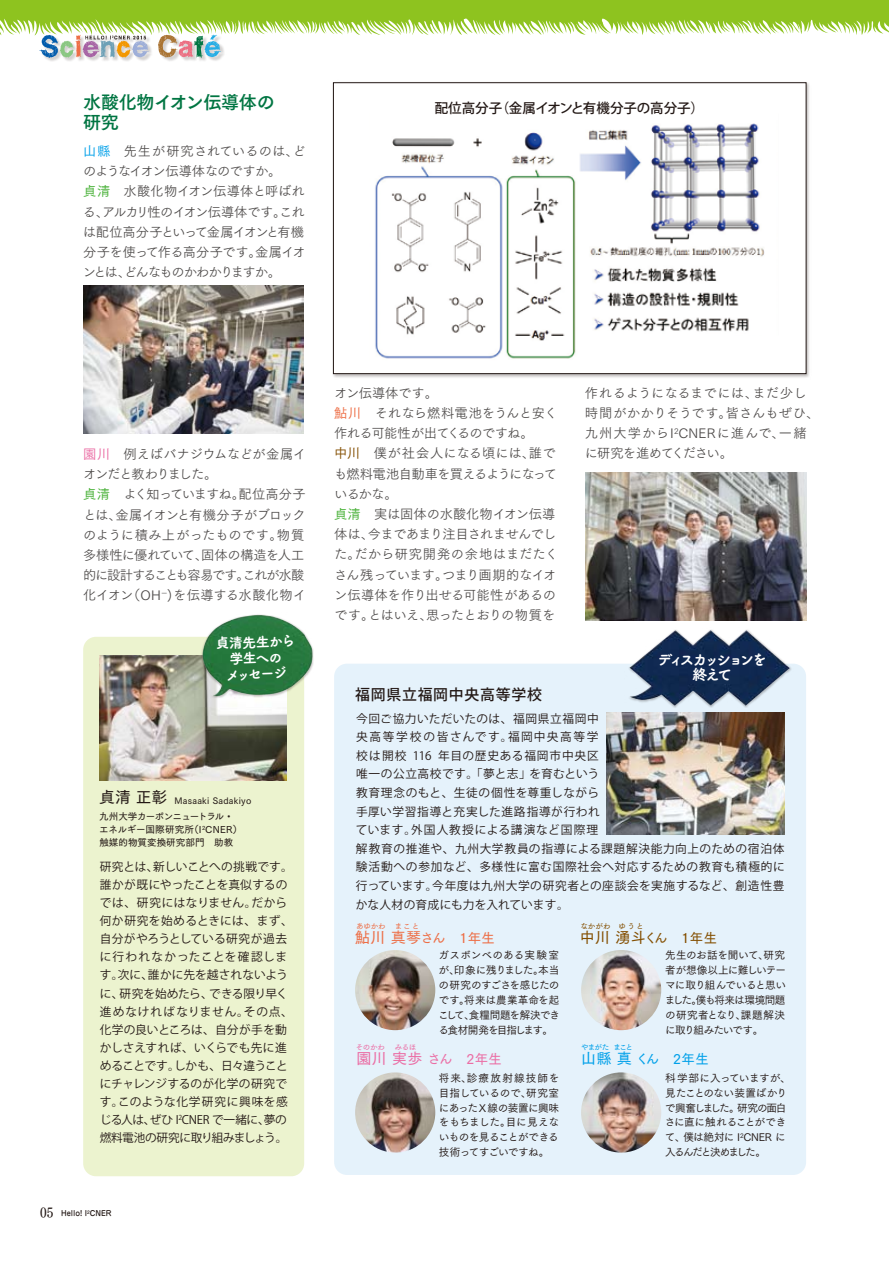
<style>
.page{position:relative;width:889px;height:1261px;background:#fff}
.page>*{position:absolute;margin:0;border:0;box-sizing:border-box;transform-origin:0 0}
.t1{font:18px/20.2px "Tsuku Go Pro B";letter-spacing:-.02em;color:#007542}
.t2{font:15.75px "Tsuku Go Pro D";color:#231815}
.t3{font:500 14.85px "Koz Go Pro";letter-spacing:.05em;color:#231815}
.t4{font:14.85px/15.9px "Tsuku A Rd Gothic Std E";letter-spacing:-.2em;color:#fff;text-align:center}
.t5{font:13.8px/15.9px "Tsuku A Rd Gothic Std E";color:#fff;text-align:center}
.t6{font:500 13.5px "Koz Go Pro";color:#231815}
.t7{font:13.5px "Tsuku Go Pro D";color:#834e00}
.t8{font:13.5px "Tsuku Go Pro D";color:#eb6ea5}
.t9{font:13.5px "Tsuku Go Pro D";color:#ed6e46}
.t10{font:13.5px "Tsuku Go Pro D";color:#00a0e9}
.t11{font:13.35px/20.2px "Tsuku Go Pro R";letter-spacing:-.035em;color:#4c4948}
.t12{font:13.35px/20.2px "Tsuku Go Pro R";letter-spacing:-.065em;color:#4c4948}
.t13{font:13.35px/20.2px "Tsuku Go Pro R";letter-spacing:.01em;color:#4c4948}
.t14{font:11.7px/18.6px "Koz Go Pro";letter-spacing:.035em;color:#231815}
.t15{font:11.7px/18px "Koz Go Pro";letter-spacing:.01em;color:#231815}
.t16{font:10.65px/14.9px "Tsuku Go Pro M";letter-spacing:-.06em;color:#231815;text-align:justify}
.t17{font:9.6px/12.8px "Tsuku Go Pro D";color:#231815}
.t18{font:9px "Tsuku Go Pro D";letter-spacing:.035em;color:#231815}
.t19{font:500 7.5px "Jun 34 Pro";color:#231815}
.t20{font:7.5px "Tsuku Go Pro D";letter-spacing:-.105em;color:#00a0e9}
.t21{font:7.5px "Tsuku Go Pro D";color:#834e00}
.t22{font:7.5px "Tsuku Go Pro D";letter-spacing:-.045em;color:#eb6ea5}
.t23{font:7.5px "Tsuku Go Pro D";color:#ed6e46}
.s1{font-family:"Tsuku Go Pro M";color:#00a0e9}
.s2{font-family:"Tsuku Go Pro M";color:#46b035}
.s3{font-family:"Tsuku Go Pro M";color:#eb6ea5}
.s4{font-family:"Tsuku Min Pro D";font-weight:400;font-size:13.8px}
.s5{font-family:"Tsuku Go Pro M";color:#ed6e46}
.s6{font-family:"Tsuku Go Pro M";color:#834e00}
.s7{font-size:15px}
</style>
<div class="page">
<div style="left:83px;top:637px;width:221px;height:539px;background:#ecf3cf;border-radius:13px"></div>
<div style="left:334px;top:664px;width:472px;height:511px;background:#e5f2fb;border-radius:13px"></div>
<img style="left:629px;top:630px;width:162px;height:78px">
<img style="left:717px;top:630px;width:29px;height:15px">
<img style="left:100px;top:655px;width:187px;height:125px">
<img style="left:355px;top:950px;width:80px;height:80px;border-radius:40px">
<img style="left:581px;top:950px;width:80px;height:80px;border-radius:40px">
<img style="left:581px;top:1072px;width:80px;height:80px;border-radius:40px">
<img style="left:355px;top:1072px;width:80px;height:80px;border-radius:40px">
<img style="left:83px;top:286px;width:220px;height:147px">
<img style="left:585px;top:472px;width:221px;height:148px">
<img style="left:332px;top:82px;width:478px;height:296px">
<div style="left:333px;top:82px;width:473px;height:292px;background:#fff;border:1px solid #231815"></div>
<img style="left:606px;top:712px;width:178px;height:122px">
<img style="left:194px;top:614px;width:120px;height:85px">
<img style="left:218px;top:615px;width:39px;height:12px">
<img style="left:375px;top:123px;width:390px;height:236px">
<img style="left:45px;top:58px;width:159px;height:3px">
<img style="left:204px;top:58px;width:17px;height:3px">
<svg style="left:0;top:0;width:889px;height:58px"></svg>
<h1 class="t1" style="left:83px;top:90px;width:193px">水酸化物イオン伝導体の研究</h1>
<p class="t12" style="left:83px;top:139px;width:224px"><span class="s1">山縣</span>　先生が研究されているのは、どのようなイオン伝導体なのですか。<br><span class="s2">貞清</span> 水酸化物イオン伝導体と呼ばれる、アルカリ性のイオン伝導体です。これは配位高分子といって金属イオンと有機分子を使って作る高分子です。金属イオンとは、どんなものかわかりますか。</p>
<p class="t6" style="left:435px;top:99px;width:271px">配位高分子（金属イオンと有機分子の高分子）</p>
<p class="t11" style="left:83px;top:442px;width:225px"><span class="s3">園川</span>　例えばバナジウムなどが金属イオンだと教わりました。<br><span class="s2">貞清</span>　よく知っていますね。配位高分子とは、金属イオンと有機分子がブロックのように積み上がったものです。物質多様性に優れていて、固体の構造を人工的に設計することも容易です。これが水酸化イオン（OH<sup>－</sup>)を伝導する水酸化物イ</p>
<p class="t5" style="left:215px;top:634px;width:81px;rotate:-2deg">貞清先生から学生への<br>メッセージ</p>
<p class="t2" style="left:99px;top:783px;width:69px">貞清 正彰</p>
<p class="t17" style="left:99px;top:809px;width:144px">九州大学カーボンニュートラル・エネルギー国際研究所（I<sup>2</sup>CNER）触媒的物質変換研究部門　助教</p>
<p class="t18" style="left:174px;top:793px;width:78px">Masaaki Sadakiyo</p>
<p class="t15" style="left:100px;top:858px;width:194px">研究とは、新しいことへの挑戦です。誰かが既にやったことを真似するのでは、研究にはなりません。だから何か研究を始めるときには、まず、自分がやろうとしている研究が過去に行われなかったことを確認します。次に、誰かに先を越されないように、研究を始めたら、できる限り早く進めなければなりません。その点、化学の良いところは、自分が手を動かしさえすれば、いくらでも先に進めることです。しかも、日々違うことにチャレンジするのが化学の研究です。このような化学研究に興味を感じる人は、ぜひ I<sup>2</sup>CNER で一緒に、夢の燃料電池の研究に取り組みましょう。</p>
<p class="t19" style="left:40px;top:1207px;width:73px"><span class="s4">05</span> Hello! I<sup>2</sup>CNER</p>
<p class="t11" style="left:334px;top:381px;width:225px">オン伝導体です。<br><span class="s5">鮎川</span>　それなら燃料電池をうんと安く作れる可能性が出てくるのですね。<br><span class="s6">中川</span>　僕が社会人になる頃には、誰でも燃料電池自動車を買えるようになっているかな。<br><span class="s2">貞清</span>　実は固体の水酸化物イオン伝導体は、今まであまり注目されませんでした。だから研究開発の余地はまだたくさん残っています。つまり画期的なイオン伝導体を作り出せる可能性があるのです。とはいえ、思ったとおりの物質を</p>
<p class="t3" style="left:355px;top:685px;width:188px">福岡県立福岡中央高等学校</p>
<p class="t13" style="left:585px;top:381px;width:236px">作れるようになるまでには、まだ少し時間がかかりそうです。皆さんもぜひ、九州大学からI<sup>2</sup>CNERに進んで、一緒に研究を進めてください。</p>
<p class="t4" style="left:657px;top:650px;width:111px">ディスカッションを終えて</p>
<p class="t14" style="left:356px;top:709px;width:430px">今回ご協力いただいたのは、福岡県立福岡中<br>央高等学校の皆さんです。福岡中央高等学<br>校は開校 116 年目の歴史ある福岡市中央区<br>唯一の公立高校です。「夢と志」を育むという<br>教育理念のもと、生徒の個性を尊重しながら<br>手厚い学習指導と充実した進路指導が行われ<br>ています。外国人教授による講演など国際理<br>解教育の推進や、九州大学教員の指導による課題解決能力向上のための宿泊体験活動への参加など、多様性に富む国際社会へ対応するための教育も積極的に行っています。今年度は九州大学の研究者との座談会を実施するなど、創造性豊かな人材の育成にも力を入れています。</p>
<p class="t23" style="left:356px;top:920px;width:65px">あゆかわ ま こ と</p>
<p class="t9" style="left:355px;top:927px;width:141px"><span class="s7">鮎川 真琴</span>さん　1年生</p>
<p class="t21" style="left:580px;top:920px;width:65px">なかがわ ゆ う と</p>
<p class="t7" style="left:580px;top:927px;width:139px"><span class="s7">中川 湧斗</span>くん　1年生</p>
<p class="t16" style="left:438px;top:947px;width:123px">ガスボンベのある実験室が、印象に残りました。本当の研究のすごさを感じたのです。将来は農業革命を起こして、食糧問題を解決できる食材開発を目指します。</p>
<p class="t16" style="left:665px;top:947px;width:123px">先生のお話を聞いて、研究者が想像以上に難しいテーマに取り組んでいると思いました。僕も将来は環境問題の研究者となり、課題解決に取り組みたいです。</p>
<p class="t16" style="left:664px;top:1069px;width:128px;text-align:left">科学部に入っていますが、見たことのない装置ばかりで興奮しました。研究の面白さに直に触れることができて、僕は絶対に I<sup>2</sup>CNER に入るんだと決めました。</p>
<p class="t20" style="left:581px;top:1041px;width:54px">やまがた まこと</p>
<p class="t22" style="left:356px;top:1041px;width:31px">そのかわ</p>
<p class="t22" style="left:395px;top:1041px;width:23px">みるほ</p>
<p class="t8" style="left:356px;top:1047px;width:147px"><span class="s7">園川 実歩</span>さん　2年生</p>
<p class="t10" style="left:581px;top:1047px;width:129px"><span class="s7">山縣 真</span>くん　2年生</p>
<p class="t16" style="left:439px;top:1069px;width:122px">将来、診療放射線技師を目指しているので、研究室にあったX線の装置に興味をもちました。目に見えないものを見ることができる技術ってすごいですね。</p>
</div>
